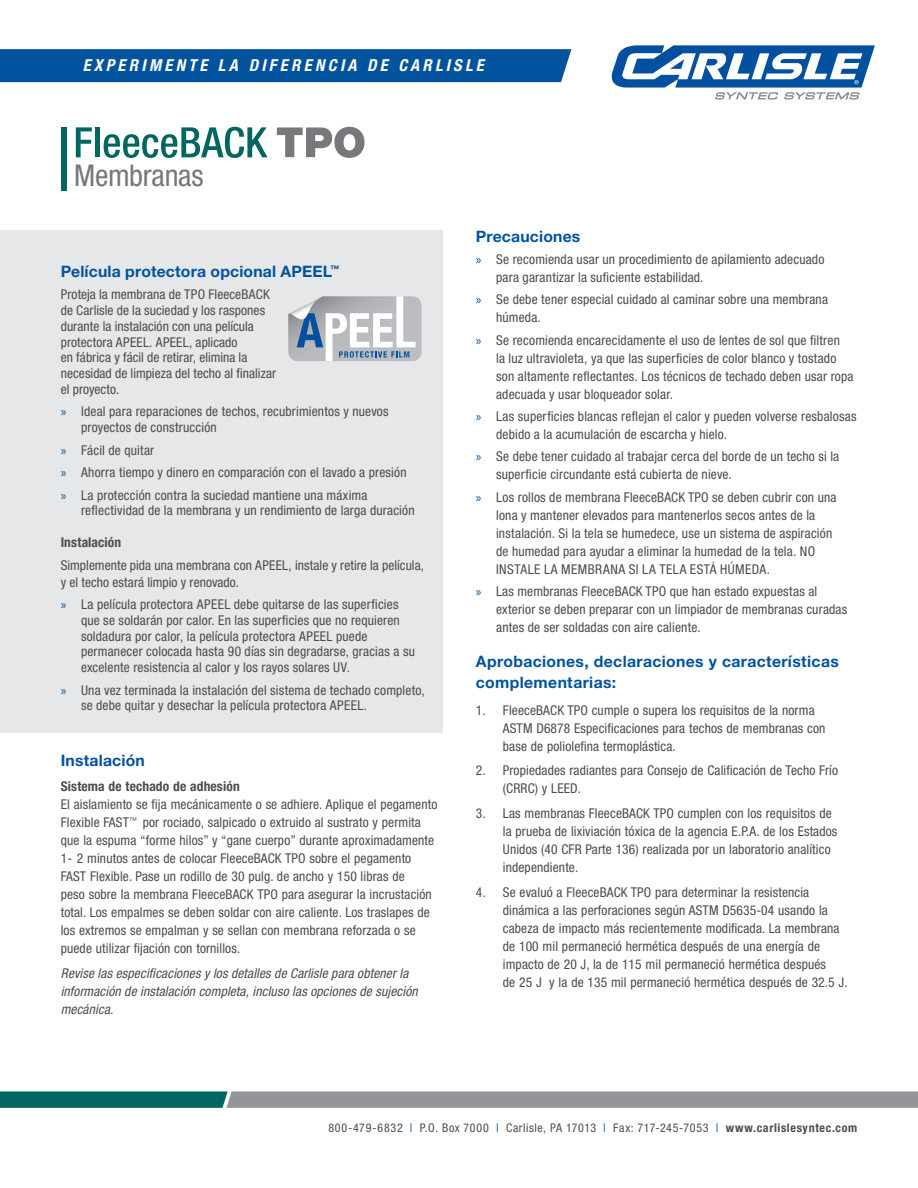
<style>
.page{position:relative;width:918px;height:1188px;background:#fff}
.page>*{position:absolute;margin:0;border:0;box-sizing:border-box;transform-origin:0 0}
.t1{font:condensed 30px "Helvetica Neue LT Pro";letter-spacing:-.01em;color:#76787b}
.t2{font:italic 700 condensed 16.5px "Helvetica Neue LT Pro";letter-spacing:.2em;color:#fff}
.t3{font:700 15.75px/21px "Helvetica Neue LT Pro";letter-spacing:.015em;color:#01539e}
.t4{font:condensed 13.5px/18px "Helvetica Neue LT Pro";letter-spacing:.01em;color:#4b4c4d}
.t5{font:italic condensed 13.5px/18px "Helvetica Neue LT Pro";letter-spacing:.01em;color:#4b4c4d}
.t6{font:700 condensed 13.5px "Helvetica Neue LT Pro";letter-spacing:.01em;color:#4b4c4d}
.t7{font:condensed 12px "Helvetica Neue LT Pro";letter-spacing:.05em;color:#4b4c4d}
.s1{font-family:"Myriad Pro";font-stretch:normal;color:#01539e}
.s2{color:#01539e}
.s3{font-weight:700}
</style>
<div class="page">
<svg style="left:277px;top:127px;width:88px;height:31px"></svg>
<svg style="left:76px;top:127px;width:16px;height:30px"></svg>
<div style="left:95px;top:127px;width:5px;height:30px;background:#00665f"></div>
<svg style="left:104px;top:127px;width:164px;height:31px"></svg>
<div style="left:61px;top:127px;width:6px;height:64px;background:#00665f"></div>
<div style="left:0;top:230px;width:442px;height:502px;background:#e6e7e9"></div>
<svg style="left:288px;top:296px;width:134px;height:65px;background:#b9c0c8"></svg>
<svg style="left:0;top:1091px;width:918px;height:17px;background:#748d8e"></svg>
<div style="left:0;top:49px;width:571px;height:33px;background:#01539e"></div>
<svg style="left:612px;top:45px;width:263px;height:55px"></svg>
<p class="t2" style="left:83px;top:55px;width:403px">EXPERIMENTE LA DIFERENCIA DE CARLISLE</p>
<p class="t1" style="left:74px;top:158px;width:131px">Membranas</p>
<p class="t3" style="left:61px;top:260px;width:280px">Película protectora opcional APEEL<sup>™</sup></p>
<p class="t4" style="left:61px;top:287px;width:217px;line-height:15.8px">Proteja la membrana de TPO FleeceBACK de Carlisle de la suciedad y los raspones durante la instalación con una película protectora APEEL. APEEL, aplicado<br>en fábrica y fácil de retirar, elimina la necesidad de limpieza del techo al finalizar el proyecto.</p>
<p class="t4" style="left:81px;top:404px;width:309px;line-height:15.8px;text-indent:-20px"><span class="s1">»</span> Ideal para reparaciones de techos, recubrimientos y nuevos proyectos de construcción</p>
<p class="t4" style="left:61px;top:441px;width:95px"><span class="s1">»</span> Fácil de quitar</p>
<p class="t4" style="left:61px;top:463px;width:347px"><span class="s1">»</span> Ahorra tiempo y dinero en comparación con el lavado a presión</p>
<p class="t4" style="left:81px;top:487px;width:335px;line-height:15.8px;text-indent:-20px"><span class="s1">»</span> La protección contra la suciedad mantiene una máxima reflectividad de la membrana y un rendimiento de larga duración</p>
<p class="t6" style="left:61px;top:534px;width:62px">Instalación</p>
<p class="t4" style="left:61px;top:557px;width:365px;line-height:16.5px">Simplemente pida una membrana con APEEL, instale y retire la película, y el techo estará limpio y renovado.</p>
<p class="t4" style="left:81px;top:596px;width:335px;line-height:15.8px;text-indent:-20px"><span class="s1">»</span> La película protectora APEEL debe quitarse de las superficies que se soldarán por calor. En las superficies que no requieren soldadura por calor, la película protectora APEEL puede permanecer colocada hasta 90 días sin degradarse, gracias a su excelente resistencia al calor y los rayos solares UV.</p>
<p class="t4" style="left:81px;top:682px;width:345px;line-height:15.8px;text-indent:-20px"><span class="s1">»</span> Una vez terminada la instalación del sistema de techado completo, se debe quitar y desechar la película protectora APEEL.</p>
<p class="t3" style="left:61px;top:750px;width:86px">Instalación</p>
<p class="t6" style="left:61px;top:778px;width:181px">Sistema de techado de adhesión</p>
<p class="t4" style="left:61px;top:795px;width:378px">El aislamiento se fija mecánicamente o se adhiere. Aplique el pegamento Flexible FAST<sup>™</sup> por rociado, salpicado o extruido al sustrato y permita que la espuma “forme hilos” y “gane cuerpo” durante aproximadamente 1- 2 minutos antes de colocar FleeceBACK TPO sobre el pegamento FAST Flexible. Pase un rodillo de 30 pulg. de ancho y 150 libras de<br>peso sobre la membrana FleeceBACK TPO para asegurar la incrustación total. Los empalmes se deben soldar con aire caliente. Los traslapes de los extremos se empalman y se sellan con membrana reforzada o se puede utilizar fijación con tornillos.</p>
<p class="t5" style="left:61px;top:964px;width:359px">Revise las especificaciones y los detalles de Carlisle para obtener la información de instalación completa, incluso las opciones de sujeción mecánica.</p>
<p class="t3" style="left:476px;top:225px;width:106px">Precauciones</p>
<p class="t4" style="left:496px;top:250px;width:330px;text-indent:-20px"><span class="s1">»</span> Se recomienda usar un procedimiento de apilamiento adecuado para garantizar la suficiente estabilidad.</p>
<p class="t4" style="left:496px;top:291px;width:333px;text-indent:-20px"><span class="s1">»</span> Se debe tener especial cuidado al caminar sobre una membrana húmeda.</p>
<p class="t4" style="left:496px;top:331px;width:359px;text-indent:-20px"><span class="s1">»</span> Se recomienda encarecidamente el uso de lentes de sol que filtren<br>la luz ultravioleta, ya que las superficies de color blanco y tostado son altamente reflectantes. Los técnicos de techado deben usar ropa adecuada y usar bloqueador solar.</p>
<p class="t4" style="left:496px;top:407px;width:362px;text-indent:-20px"><span class="s1">»</span> Las superficies blancas reflejan el calor y pueden volverse resbalosas debido a la acumulación de escarcha y hielo.</p>
<p class="t4" style="left:496px;top:448px;width:345px;text-indent:-20px"><span class="s1">»</span> Se debe tener cuidado al trabajar cerca del borde de un techo si la superficie circundante está cubierta de nieve.</p>
<p class="t4" style="left:496px;top:488px;width:342px;text-indent:-20px"><span class="s1">»</span> Los rollos de membrana FleeceBACK TPO se deben cubrir con una lona y mantener elevados para mantenerlos secos antes de la instalación. Si la tela se humedece, use un sistema de aspiración de humedad para ayudar a eliminar la humedad de la tela. NO INSTALE LA MEMBRANA SI LA TELA ESTÁ HÚMEDA.</p>
<p class="t4" style="left:496px;top:582px;width:353px;text-indent:-20px"><span class="s1">»</span> Las membranas FleeceBACK TPO que han estado expuestas al exterior se deben preparar con un limpiador de membranas curadas antes de ser soldadas con aire caliente.</p>
<p class="t3" style="left:476px;top:650px;width:364px">Aprobaciones, declaraciones y características complementarias:</p>
<p class="t4" style="left:503px;top:701px;width:324px;text-indent:-27px">1. FleeceBACK TPO cumple o supera los requisitos de la norma<br>ASTM D6878 Especificaciones para techos de membranas con base de poliolefina termoplástica.</p>
<p class="t4" style="left:503px;top:761px;width:337px;text-indent:-27px">2. Propiedades radiantes para Consejo de Calificación de Techo Frío (CRRC) y LEED.</p>
<p class="t4" style="left:503px;top:804px;width:336px;text-indent:-27px">3. Las membranas FleeceBACK TPO cumplen con los requisitos de la prueba de lixiviación tóxica de la agencia E.P.A. de los Estados Unidos (40 CFR Parte 136) realizada por un laboratorio analítico independiente.</p>
<p class="t4" style="left:503px;top:883px;width:346px;text-indent:-27px">4. Se evaluó a FleeceBACK TPO para determinar la resistencia dinámica a las perforaciones según ASTM D5635-04 usando la cabeza de impacto más recientemente modificada. La membrana de 100 mil permaneció hermética después de una energía de impacto de 20 J, la de 115 mil permaneció hermética después<br>de 25 J y la de 135 mil permaneció hermética después de 32.5 J.</p>
<p class="t7" style="left:328px;top:1121px;width:530px">800-479-6832 <span class="s2">|</span> P.O. Box 7000 <span class="s2">|</span> Carlisle, PA 17013 <span class="s2">|</span> Fax: 717-245-7053 <span class="s2">|</span> <span class="s3">www.carlislesyntec.com</span></p>
</div>
